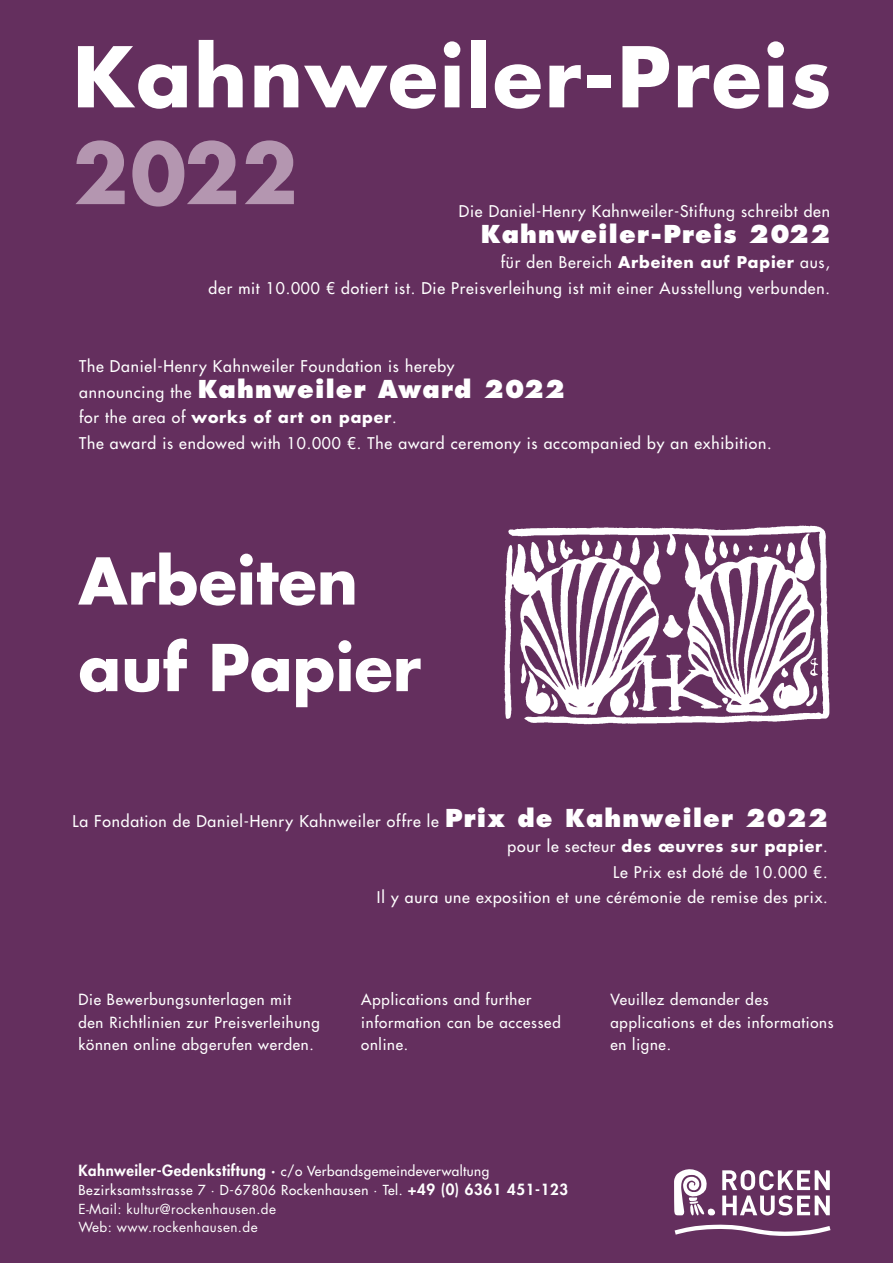
<style>
.page{position:relative;width:893px;height:1263px;background:#642f5e}
.page>*{position:absolute;margin:0;border:0;box-sizing:border-box;transform-origin:0 0}
.t1{font:700 81.22px "Futura Std";letter-spacing:.025em;color:#fff}
.t2{font:700 81.22px "Futura Std";color:#b496b0}
.t3{font:700 62.7px/86.6px "Futura Std";color:#fff}
.t4{font:800 24px "Futura Std";letter-spacing:.05em;color:#fff}
.t5{font:500 15.75px/25.5px "Futura Std";letter-spacing:.05em;color:#fff;text-align:right}
.t6{font:500 15px/22.5px "Futura Std";letter-spacing:.05em;color:#fff}
.t7{font:500 13.5px/18.8px "Futura Std";letter-spacing:.045em;color:#fff}
.s1{font-weight:700}
.s2{font-weight:500;font-size:15.75px}
.s3{font-weight:800;font-size:24px}
.s4{font-weight:800;font-size:15px}
.s5{font-weight:400}
</style>
<div class="page">
<img style="left:504px;top:525px;width:326px;height:200px">
<svg style="left:675px;top:1224px;width:155px;height:12px"></svg>
<svg style="left:722px;top:1170px;width:108px;height:45px"></svg>
<svg style="left:674px;top:1169px;width:41px;height:46px"></svg>
<h1 class="t1" style="left:73px;top:40px;width:760px">Kahnweiler-Preis</h1>
<h1 class="t2" style="left:73px;top:137px;width:226px">2022</h1>
<p class="t5" style="left:459px;top:200px;width:373px">Die Daniel-Henry Kahnweiler-Stiftung schreibt den</p>
<h3 class="t4" style="left:481px;top:223px;width:351px">Kahnweiler-Preis 2022</h3>
<p class="t5" style="left:209px;top:251px;width:623px">für den Bereich <span class="s1">Arbeiten auf Papier</span> aus,<br>der mit 10.000 € dotiert ist. Die Preisverleihung ist mit einer Ausstellung verbunden.</p>
<p class="t5" style="left:79px;top:355px;width:377px">The Daniel-Henry Kahnweiler Foundation is hereby</p>
<h3 class="t4" style="left:79px;top:378px;width:487px"><span class="s2">announcing the</span> Kahnweiler Award 2022</h3>
<p class="t5" style="left:79px;top:406px;width:694px;text-align:left">for the area of <span class="s1">works of art on paper</span>.<br>The award is endowed with 10.000 €. The award ceremony is accompanied by an exhibition.</p>
<h2 class="t3" style="left:78px;top:543px;width:344px">Arbeiten auf Papier</h2>
<p class="t5" style="left:73px;top:809px;width:757px">La Fondation de Daniel-Henry Kahnweiler offre le <span class="s3">Prix de Kahnweiler 2022 </span>pour le secteur <span class="s1">des œuvres sur papier</span>.<br>Le Prix est doté de 10.000 €.<br>Il y aura une exposition et une cérémonie de remise des prix.</p>
<p class="t6" style="left:78px;top:989px;width:243px">Die Bewerbungsunterlagen mit<br>den Richtlinien zur Preisverleihung können online abgerufen werden.</p>
<p class="t6" style="left:361px;top:989px;width:201px">Applications and further information can be accessed online.</p>
<p class="t6" style="left:610px;top:989px;width:225px">Veuillez demander des applications et des informations en ligne.</p>
<p class="t7" style="left:78px;top:1163px;width:491px"><span class="s4">Kahnweiler-Gedenkstiftung ·</span> c/o Verbandsgemeindeverwaltung Bezirksamtsstrasse 7 · D-67806 Rockenhausen · Tel. <span class="s4">+49 (0) 6361 451-123<br></span><span class="s5">E-Mail: kultur@rockenhausen.de<br>Web: www.rockenhausen.de</span></p>
</div>
